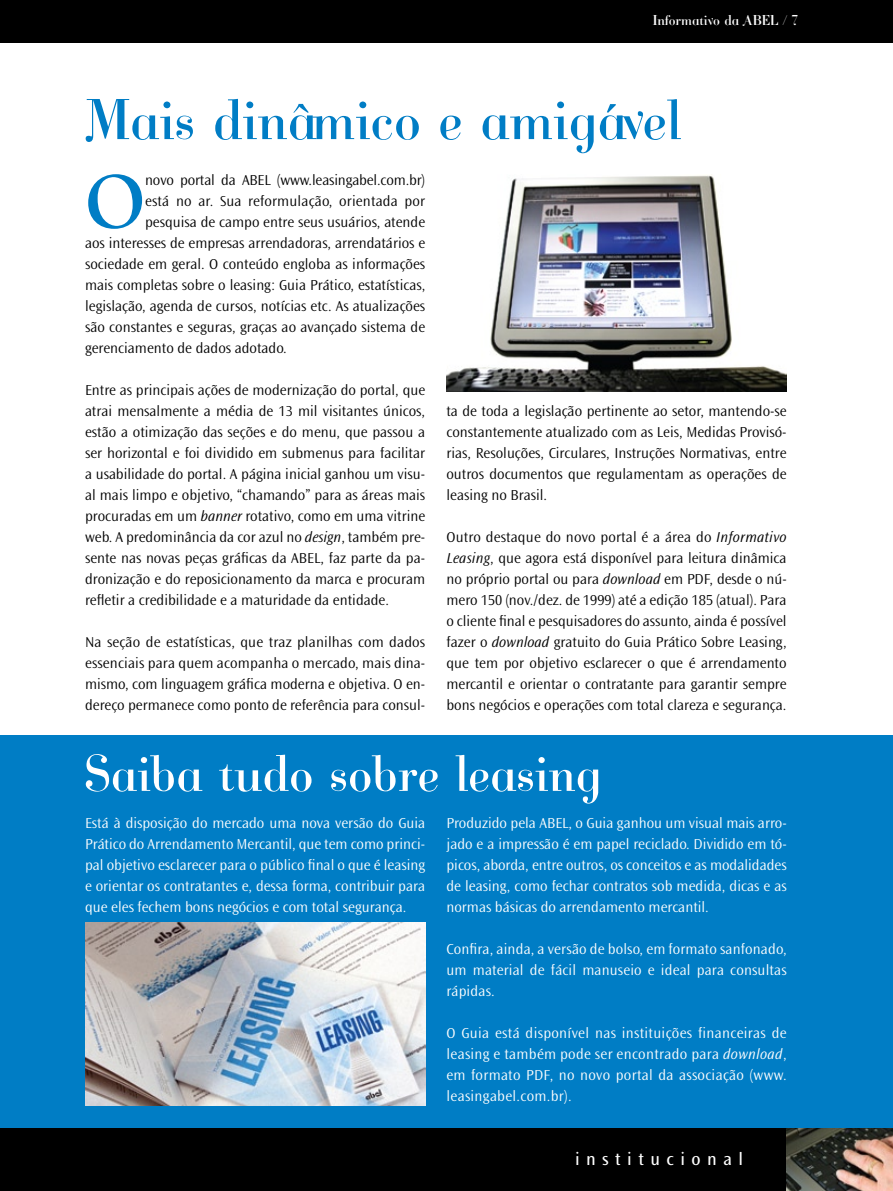
<style>
.page{position:relative;width:893px;height:1191px;background:#fff}
.page>*{position:absolute;margin:0;border:0;box-sizing:border-box;transform-origin:0 0}
.t1{font:700 81.15px "Berkeley";color:#007dc5}
.t2{font:60px "Cantabile";color:#007dc5}
.t3{font:54px "Cantabile";color:#fff}
.t4{font:18px "Ocean Sans Std";letter-spacing:.36em;color:#fff}
.t5{font:300 15px/21px "Ocean Sans Std";color:#000;text-align:justify}
.t6{font:300 15px/21px "Ocean Sans Std";color:#fff;text-align:justify}
.t7{font:15px "Cantabile";color:#fff}
.s1{font-style:italic}
</style>
<div class="page">
<div style="left:0;top:0;width:893px;height:43px;background:#000"></div>
<div style="left:0;top:1127px;width:893px;height:64px;background:#000"></div>
<img style="left:787px;top:1127px;width:106px;height:64px">
<img style="left:446px;top:174px;width:341px;height:217px">
<div style="left:0;top:735px;width:893px;height:392px;background:#007dc5"></div>
<img style="left:85px;top:922px;width:340px;height:184px">
<p class="t7" style="left:653px;top:12px;width:147px">Informativo da ABEL / 7</p>
<h2 class="t2" style="left:85px;top:85px;width:598px">Mais dinâmico e amigável</h2>
<h1 class="t1" style="left:85px;top:158px;width:62px">O</h1>
<p class="t5" style="left:145px;top:170px;width:282px">novo portal da ABEL (www.leasingabel.com.br)</p>
<p class="t5" style="left:145px;top:191px;width:282px">está no ar. Sua reformulação, orientada por</p>
<p class="t5" style="left:145px;top:212px;width:282px">pesquisa de campo entre seus usuários, atende</p>
<p class="t5" style="left:85px;top:233px;width:342px">aos interesses de empresas arrendadoras, arrendatários e</p>
<p class="t5" style="left:85px;top:254px;width:342px">sociedade em geral. O conteúdo engloba as informações</p>
<p class="t5" style="left:85px;top:275px;width:342px">mais completas sobre o leasing: Guia Prático, estatísticas,</p>
<p class="t5" style="left:85px;top:296px;width:342px">legislação, agenda de cursos, notícias etc. As atualizações</p>
<p class="t5" style="left:85px;top:317px;width:342px">são constantes e seguras, graças ao avançado sistema de</p>
<p class="t5" style="left:85px;top:338px;width:203px">gerenciamento de dados adotado.</p>
<p class="t5" style="left:85px;top:380px;width:342px">Entre as principais ações de modernização do portal, que atrai mensalmente a média de 13 mil visitantes únicos, estão a otimização das seções e do menu, que passou a ser horizontal e foi dividido em submenus para facilitar a usabilidade do portal. A página inicial ganhou um visu&shy;al mais limpo e objetivo, “chamando” para as áreas mais procuradas em um <span class="s1">banner</span> rotativo, como em uma vitrine web. A predominância da cor azul no <span class="s1">design</span>, também pre&shy;sente nas novas peças gráficas da ABEL, faz parte da pa&shy;dronização e do reposicionamento da marca e procuram refletir a credibilidade e a maturidade da entidade.</p>
<p class="t5" style="left:85px;top:632px;width:342px">Na seção de estatísticas, que traz planilhas com dados essenciais para quem acompanha o mercado, mais dina&shy;mismo, com linguagem gráfica moderna e objetiva. O en&shy;dereço permanece como ponto de referência para consul-</p>
<p class="t5" style="left:446px;top:401px;width:342px">ta de toda a legislação pertinente ao setor, mantendo-se constantemente atualizado com as Leis, Medidas Provisó&shy;rias, Resoluções, Circulares, Instruções Normativas, entre outros documentos que regulamentam as operações de leasing no Brasil.</p>
<p class="t5" style="left:446px;top:527px;width:342px">Outro destaque do novo portal é a área do <span class="s1">Informativo Leasing</span>, que agora está disponível para leitura dinâmica no próprio portal ou para <span class="s1">download</span> em PDF, desde o nú&shy;mero 150 (nov./dez. de 1999) até a edição 185 (atual). Para o cliente final e pesquisadores do assunto, ainda é possível fazer o <span class="s1">download</span> gratuito do Guia Prático Sobre Leasing, que tem por objetivo esclarecer o que é arrendamento mercantil e orientar o contratante para garantir sempre bons negócios e operações com total clareza e segurança.</p>
<h3 class="t3" style="left:85px;top:742px;width:518px">Saiba tudo sobre leasing</h3>
<p class="t6" style="left:446px;top:812px;width:342px">Produzido pela ABEL, o Guia ganhou um visual mais arro&shy;jado e a impressão é em papel reciclado. Dividido em tó&shy;picos, aborda, entre outros, os conceitos e as modalidades de leasing, como fechar contratos sob medida, dicas e as normas básicas do arrendamento mercantil.</p>
<p class="t6" style="left:446px;top:938px;width:342px">Confira, ainda, a versão de bolso, em formato sanfonado, um material de fácil manuseio e ideal para consultas rápidas.</p>
<p class="t6" style="left:446px;top:1022px;width:342px">O Guia está disponível nas instituições financeiras de leasing e também pode ser encontrado para <span class="s1">download</span>, em formato PDF, no novo portal da associação (www. leasingabel.com.br).</p>
<p class="t6" style="left:85px;top:812px;width:342px">Está à disposição do mercado uma nova versão do Guia Prático do Arrendamento Mercantil, que tem como princi&shy;pal objetivo esclarecer para o público final o que é leasing e orientar os contratantes e, dessa forma, contribuir para que eles fechem bons negócios e com total segurança.</p>
<p class="t4" style="left:575px;top:1148px;width:170px">institucional</p>
</div>
